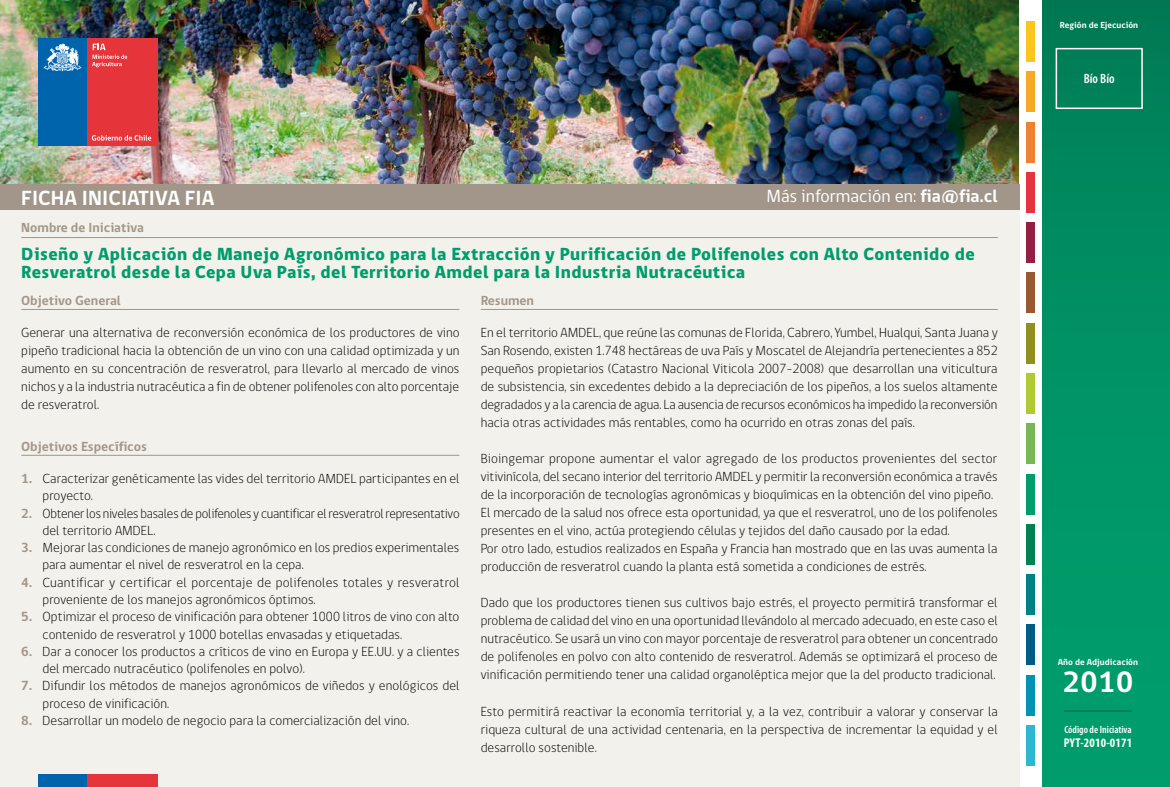
<style>
.page{position:relative;width:1170px;height:787px;background:#fff}
.page>*{position:absolute;margin:0;border:0;box-sizing:border-box;transform-origin:0 0}
.t1{font:700 30px "gob CL";color:#fff}
.t2{font:700 21px "gob CL";letter-spacing:.005em;color:#fff}
.t3{font:800 18px/18px "gob CL";letter-spacing:.025em;color:#009d6c}
.t4{font:18px "gob CL";letter-spacing:.005em;color:#fff}
.t5{font:300 13.5px/18px "gob CL";letter-spacing:.005em;color:#000}
.t6{font:300 13.5px/17.2px "gob CL";letter-spacing:-.015em;color:#000}
.t7{font:700 13.5px "gob CL";letter-spacing:.005em;color:#a19689}
.t8{font:600 condensed 13.5px "Myriad Pro";color:#fff}
.t9{font:700 condensed 12.75px "Myriad Pro";letter-spacing:.015em;color:#fff}
.t10{font:600 condensed 10.5px "Myriad Pro";color:#fff}
.t11{font:700 9px "gob CL";letter-spacing:.005em;color:#fff}
.s1{font-weight:700}
.s2{font-weight:700;color:#a19689}
</style>
<div class="page">
<div style="left:0;top:0;width:1019px;height:787px;background:#f3f1eb"></div>
<img style="left:0;top:0;width:1017px;height:184px">
<div style="left:0;top:184px;width:1019px;height:25px;background:#a19689"></div>
<div style="left:1026px;top:273px;width:8px;height:40px;background:#985831"></div>
<div style="left:1026px;top:725px;width:8px;height:40px;background:#2db8d2"></div>
<div style="left:1026px;top:474px;width:8px;height:40px;background:#009d6c"></div>
<div style="left:1026px;top:222px;width:8px;height:41px;background:#951f44"></div>
<div style="left:1026px;top:675px;width:8px;height:40px;background:#0093b4"></div>
<div style="left:1026px;top:423px;width:8px;height:41px;background:#77b756"></div>
<div style="left:1026px;top:172px;width:8px;height:40px;background:#e53440"></div>
<div style="left:1026px;top:624px;width:8px;height:41px;background:#005d86"></div>
<div style="left:1026px;top:373px;width:8px;height:41px;background:#b0ca34"></div>
<div style="left:1026px;top:122px;width:8px;height:40px;background:#ee8132"></div>
<div style="left:1026px;top:574px;width:8px;height:41px;background:#008183"></div>
<div style="left:1026px;top:323px;width:8px;height:40px;background:#908f20"></div>
<div style="left:1026px;top:72px;width:8px;height:40px;background:#f6a924"></div>
<div style="left:1026px;top:524px;width:8px;height:40px;background:#008255"></div>
<div style="left:1026px;top:21px;width:8px;height:41px;background:#fcc51d"></div>
<div style="left:38px;top:38px;width:49px;height:108px;background:#0064ad"></div>
<div style="left:87px;top:38px;width:70px;height:108px;background:#e5343a"></div>
<svg style="left:44px;top:43px;width:37px;height:28px"></svg>
<svg style="left:92px;top:44px;width:35px;height:23px"></svg>
<svg style="left:92px;top:135px;width:59px;height:6px"></svg>
<div style="left:38px;top:774px;width:49px;height:13px;background:#0064ad"></div>
<div style="left:87px;top:774px;width:70px;height:13px;background:#e5343a"></div>
<div style="left:1042px;top:0;width:127px;height:787px;background:linear-gradient(to bottom,#017f58,#00a26f)"></div>
<hr style="left:21px;top:237px;width:976px;height:1px;background:#a19689">
<hr style="left:21px;top:309px;width:438px;height:1px;background:#a19689">
<hr style="left:21px;top:455px;width:438px;height:1px;background:#a19689">
<hr style="left:480px;top:309px;width:517px;height:1px;background:#a19689">
<div style="left:1055px;top:48px;width:87px;height:61px;border:2px solid #fff"></div>
<hr style="left:1063px;top:710px;width:68px;height:1px;background:#9c9e9f">
<h2 class="t2" style="left:21px;top:183px;width:195px">FICHA INICIATIVA FIA</h2>
<h3 class="t4" style="left:766px;top:184px;width:233px">Más información en: <span class="s1">fia@fia.cl</span></h3>
<p class="t7" style="left:21px;top:219px;width:124px">Nombre de Iniciativa</p>
<h3 class="t3" style="left:21px;top:245px;width:954px">Diseño y Aplicación de Manejo Agronómico para la Extracción y Purificación de Polifenoles con Alto Contenido de<br>Resveratrol desde la Cepa Uva País, del Territorio Amdel para la Industria Nutracéutica</h3>
<p class="t7" style="left:21px;top:291px;width:101px">Objetivo General</p>
<p class="t5" style="left:21px;top:324px;width:440px;text-align:justify">Generar una alternativa de reconversión económica de los productores de vino pipeño tradicional hacia la obtención de un vino con una calidad optimizada y un aumento en su concentración de resveratrol, para llevarlo al mercado de vinos nichos y a la industria nutracéutica a fin de obtener polifenoles con alto porcentaje de resveratrol.</p>
<p class="t7" style="left:21px;top:437px;width:127px">Objetivos Específicos</p>
<p class="t5" style="left:43px;top:470px;width:418px;line-height:17.2px;text-indent:-21px"><span class="s2">1.</span> Caracterizar genéticamente las vides del territorio AMDEL participantes en el proyecto.</p>
<p class="t6" style="left:43px;top:505px;width:418px;text-indent:-21px"><span class="s2">2.</span> Obtener los niveles basales de polifenoles y cuantificar el resveratrol representativo del territorio AMDEL.</p>
<p class="t5" style="left:43px;top:539px;width:418px;line-height:17.2px;text-indent:-21px"><span class="s2">3.</span> Mejorar las condiciones de manejo agronómico en los predios experimentales para aumentar el nivel de resveratrol en la cepa.</p>
<p class="t5" style="left:43px;top:574px;width:418px;line-height:17.2px;text-indent:-21px"><span class="s2">4.</span> Cuantificar y certificar el porcentaje de polifenoles totales y resveratrol proveniente de los manejos agronómicos óptimos.</p>
<p class="t5" style="left:43px;top:608px;width:418px;line-height:17.2px;text-indent:-21px"><span class="s2">5.</span> Optimizar el proceso de vinificación para obtener 1000 litros de vino con alto contenido de resveratrol y 1000 botellas envasadas y etiquetadas.</p>
<p class="t5" style="left:43px;top:643px;width:418px;line-height:17.2px;text-indent:-21px"><span class="s2">6.</span> Dar a conocer los productos a críticos de vino en Europa y EE.UU. y a clientes del mercado nutracéutico (polifenoles en polvo).</p>
<p class="t5" style="left:43px;top:677px;width:418px;line-height:17.2px;text-indent:-21px"><span class="s2">7.</span> Difundir los métodos de manejos agronómicos de viñedos y enológicos del proceso de vinificación.</p>
<p class="t5" style="left:21px;top:711px;width:389px"><span class="s2">8.</span> Desarrollar un modelo de negocio para la comercialización del vino.</p>
<p class="t7" style="left:480px;top:291px;width:55px">Resumen</p>
<p class="t5" style="left:480px;top:324px;width:518px;text-align:justify">En el territorio AMDEL, que reúne las comunas de Florida, Cabrero, Yumbel, Hualqui, Santa Juana y San Rosendo, existen 1.748 hectáreas de uva País y Moscatel de Alejandría pertenecientes a 852 pequeños propietarios (Catastro Nacional Viticola 2007-2008) que desarrollan una viticultura de subsistencia, sin excedentes debido a la depreciación de los pipeños, a los suelos altamente degradados y a la carencia de agua. La ausencia de recursos económicos ha impedido la reconversión hacia otras actividades más rentables, como ha ocurrido en otras zonas del país.</p>
<p class="t5" style="left:480px;top:450px;width:518px">Bioingemar propone aumentar el valor agregado de los productos provenientes del sector vitivinícola, del secano interior del territorio AMDEL y permitir la reconversión económica a través de la incorporación de tecnologías agronómicas y bioquímicas en la obtención del vino pipeño.<br>El mercado de la salud nos ofrece esta oportunidad, ya que el resveratrol, uno de los polifenoles presentes en el vino, actúa protegiendo células y tejidos del daño causado por la edad.<br>Por otro lado, estudios realizados en España y Francia han mostrado que en las uvas aumenta la producción de resveratrol cuando la planta está sometida a condiciones de estrés.</p>
<p class="t5" style="left:480px;top:594px;width:518px;text-align:justify">Dado que los productores tienen sus cultivos bajo estrés, el proyecto permitirá transformar el problema de calidad del vino en una oportunidad llevándolo al mercado adecuado, en este caso el nutracéutico. Se usará un vino con mayor porcentaje de resveratrol para obtener un concentrado de polifenoles en polvo con alto contenido de resveratrol. Además se optimizará el proceso de vinificación permitiendo tener una calidad organoléptica mejor que la del producto tradicional.</p>
<p class="t5" style="left:480px;top:702px;width:518px;text-align:justify">Esto permitirá reactivar la economía territorial y, a la vez, contribuir a valorar y conservar la riqueza cultural de una actividad centenaria, en la perspectiva de incrementar la equidad y el desarrollo sostenible.</p>
<p class="t11" style="left:1059px;top:19px;width:80px">Región de Ejecución</p>
<p class="t8" style="left:1083px;top:71px;width:32px">Bío Bío</p>
<p class="t11" style="left:1057px;top:655px;width:82px">Año de Adjudicación</p>
<h1 class="t1" style="left:1062px;top:661px;width:72px">2010</h1>
<p class="t10" style="left:1064px;top:724px;width:69px">Código de Iniciativa</p>
<p class="t9" style="left:1063px;top:735px;width:70px">PYT-2010-0171</p>
</div>
